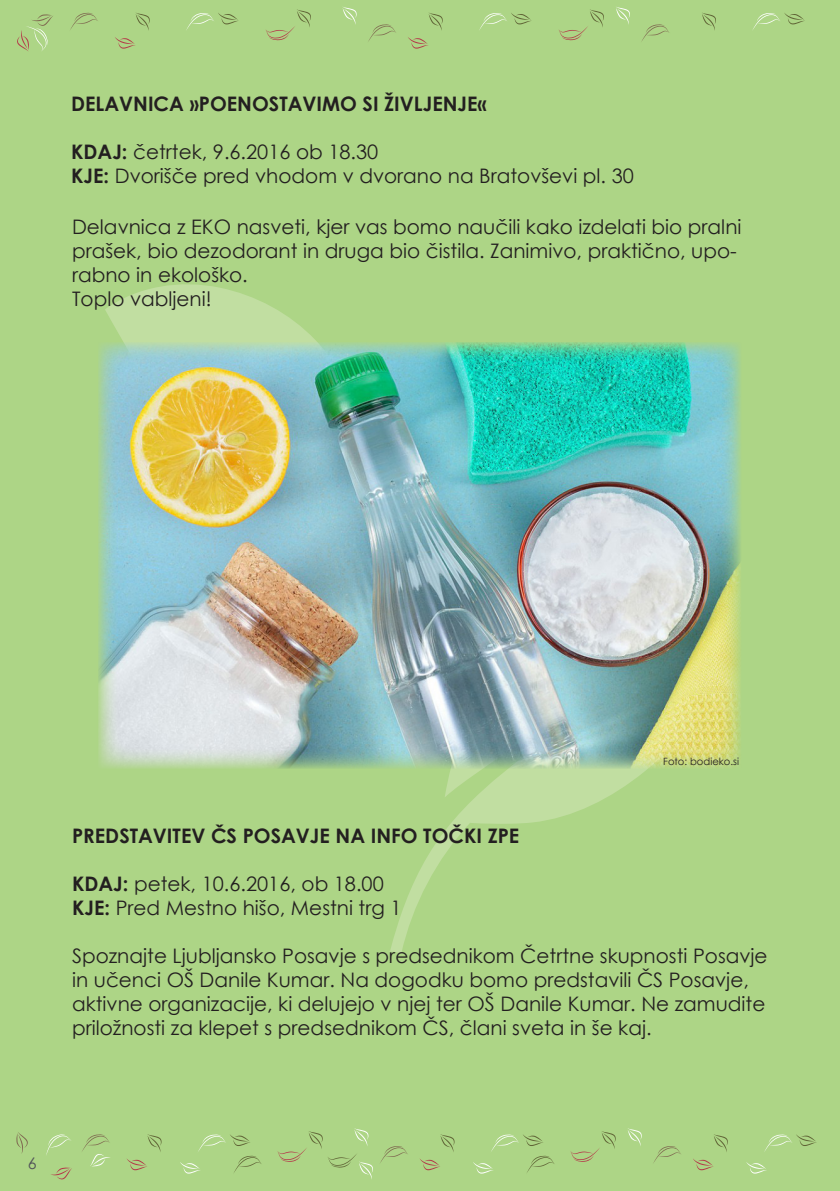
<style>
.page{position:relative;width:840px;height:1191px;background:#fff}
.page>*{position:absolute;margin:0;border:0;box-sizing:border-box;transform-origin:0 0}
.t1{font:20px/24px "Century Gothic";color:#231f20}
.t2{font:700 20px "Century Gothic";color:#231f20}
.t3{font:16px "Century Gothic";color:#515458}
.t4{font:10px "Century Gothic";color:#231f20}
.s1{font-weight:700}
</style>
<div class="page">
<div style="left:0;top:0;width:839px;height:1191px;background:#add586"></div>
<svg style="left:70px;top:13px;width:28px;height:17px"></svg>
<svg style="left:368px;top:24px;width:28px;height:18px"></svg>
<svg style="left:380px;top:1146px;width:28px;height:17px"></svg>
<svg style="left:641px;top:24px;width:28px;height:18px"></svg>
<svg style="left:653px;top:1146px;width:28px;height:17px"></svg>
<svg style="left:46px;top:1134px;width:25px;height:21px"></svg>
<svg style="left:746px;top:1162px;width:20px;height:11px"></svg>
<svg style="left:16px;top:1132px;width:12px;height:22px"></svg>
<svg style="left:115px;top:37px;width:20px;height:12px"></svg>
<svg style="left:126px;top:1158px;width:21px;height:12px"></svg>
<svg style="left:408px;top:37px;width:20px;height:12px"></svg>
<svg style="left:419px;top:1158px;width:21px;height:12px"></svg>
<svg style="left:693px;top:1158px;width:20px;height:12px"></svg>
<svg style="left:186px;top:13px;width:53px;height:17px"></svg>
<svg style="left:180px;top:1134px;width:82px;height:40px"></svg>
<svg style="left:479px;top:13px;width:52px;height:17px"></svg>
<svg style="left:473px;top:1134px;width:82px;height:40px"></svg>
<svg style="left:752px;top:13px;width:52px;height:17px"></svg>
<svg style="left:764px;top:1134px;width:52px;height:18px"></svg>
<svg style="left:342px;top:7px;width:14px;height:18px"></svg>
<svg style="left:616px;top:7px;width:13px;height:18px"></svg>
<svg style="left:627px;top:1128px;width:14px;height:18px"></svg>
<svg style="left:266px;top:9px;width:45px;height:31px"></svg>
<svg style="left:559px;top:9px;width:44px;height:31px"></svg>
<svg style="left:570px;top:1131px;width:45px;height:31px"></svg>
<svg style="left:82px;top:1134px;width:28px;height:32px"></svg>
<svg style="left:277px;top:1128px;width:96px;height:51px"></svg>
<svg style="left:17px;top:14px;width:36px;height:38px"></svg>
<svg style="left:51px;top:1167px;width:21px;height:12px"></svg>
<svg style="left:135px;top:13px;width:15px;height:17px"></svg>
<svg style="left:147px;top:1134px;width:14px;height:18px"></svg>
<svg style="left:428px;top:13px;width:14px;height:17px"></svg>
<svg style="left:440px;top:1134px;width:14px;height:18px"></svg>
<svg style="left:702px;top:13px;width:13px;height:17px"></svg>
<svg style="left:714px;top:1134px;width:13px;height:18px"></svg>
<svg style="left:390px;top:768px;width:258px;height:185px"></svg>
<svg style="left:105px;top:284px;width:212px;height:58px;fill:#c1dea1"></svg>
<img style="left:99px;top:342px;width:641px;height:426px">
<p class="t2" style="left:71px;top:89px;width:417px">DELAVNICA »POENOSTAVIMO SI ŽIVLJENJE«</p>
<p class="t1" style="left:71px;top:139px;width:308px"><span class="s1">KDAJ:</span> četrtek, 9.6.2016 ob 18.30</p>
<p class="t1" style="left:71px;top:163px;width:564px"><span class="s1">KJE:</span> Dvorišče pred vhodom v dvorano na Bratovševi pl. 30</p>
<p class="t1" style="left:72px;top:214px;width:670px">Delavnica z EKO nasveti, kjer vas bomo naučili kako izdelati bio pralni prašek, bio dezodorant in druga bio čistila. Zanimivo, praktično, upo&shy;rabno in ekološko.</p>
<p class="t1" style="left:72px;top:286px;width:141px">Toplo vabljeni!</p>
<p class="t4" style="left:662px;top:754px;width:77px">Foto: bodieko.si</p>
<p class="t2" style="left:72px;top:820px;width:448px">PREDSTAVITEV ČS POSAVJE NA INFO TOČKI ZPE</p>
<p class="t1" style="left:72px;top:871px;width:313px"><span class="s1">KDAJ:</span> petek, 10.6.2016, ob 18.00</p>
<p class="t1" style="left:72px;top:895px;width:331px"><span class="s1">KJE:</span> Pred Mestno hišo, Mestni trg 1</p>
<p class="t1" style="left:72px;top:943px;width:696px">Spoznajte Ljubljansko Posavje s predsednikom Četrtne skupnosti Posavje in učenci OŠ Danile Kumar. Na dogodku bomo predstavili ČS Posavje, aktivne organizacije, ki delujejo v njej ter OŠ Danile Kumar. Ne zamudite priložnosti za klepet s predsednikom ČS, člani sveta in še kaj.</p>
<p class="t3" style="left:28px;top:1152px;width:10px">6</p>
</div>
